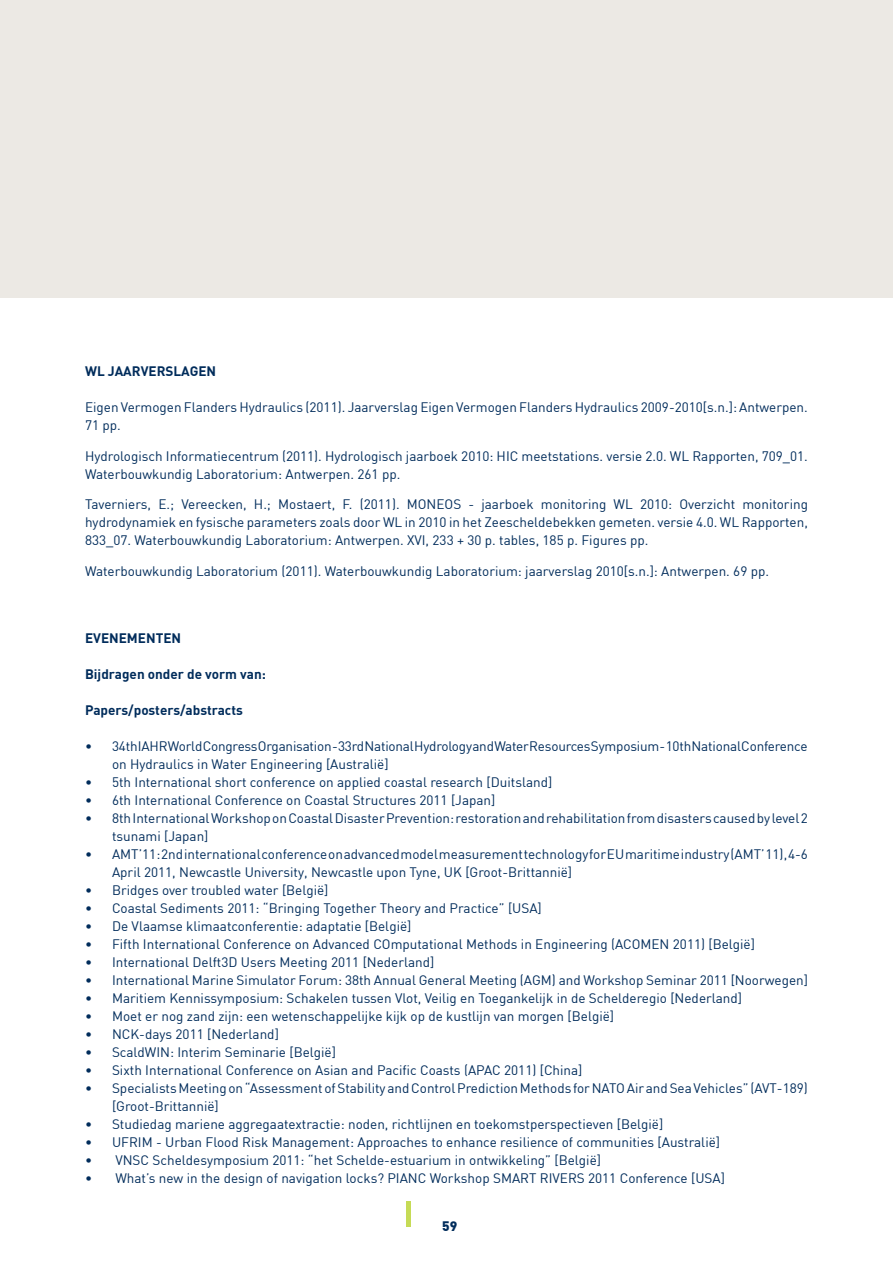
<style>
.page{position:relative;width:893px;height:1263px;background:#fff}
.page>*{position:absolute;margin:0;border:0;box-sizing:border-box;transform-origin:0 0}
.t1{font:13.5px/18px "DIN";color:#002c5b}
.t2{font:700 13.5px "DIN";color:#002c5b}
.t3{font:900 13.5px "DIN";color:#002c5b}
</style>
<div class="page">
<div style="left:0;top:0;width:893px;height:298px;background:#ece9e4"></div>
<svg style="left:406px;top:1201px;width:4px;height:26px"></svg>
<p class="t2" style="left:85px;top:362px;width:133px">WL JAARVERSLAGEN</p>
<p class="t1" style="left:85px;top:398px;width:724px">Eigen Vermogen Flanders Hydraulics (2011). Jaarverslag Eigen Vermogen Flanders Hydraulics 2009-2010[s.n.]: Antwerpen.<br>71 pp.</p>
<p class="t1" style="left:85px;top:446px;width:724px">Hydrologisch Informatiecentrum (2011). Hydrologisch jaarboek 2010: HIC meetstations. versie 2.0. WL Rapporten, 709_01.<br>Waterbouwkundig Laboratorium: Antwerpen. 261 pp.</p>
<p class="t1" style="left:85px;top:495px;width:724px;text-align:justify">Taverniers, E.; Vereecken, H.; Mostaert, F. (2011). MONEOS - jaarboek monitoring WL 2010: Overzicht monitoring hydrodynamiek en fysische parameters zoals door WL in 2010 in het Zeescheldebekken gemeten. versie 4.0. WL Rapporten, 833_07. Waterbouwkundig Laboratorium: Antwerpen. XVI, 233 + 30 p. tables, 185 p. Figures pp.</p>
<p class="t1" style="left:85px;top:562px;width:686px">Waterbouwkundig Laboratorium (2011). Waterbouwkundig Laboratorium: jaarverslag 2010[s.n.]: Antwerpen. 69 pp.</p>
<p class="t2" style="left:85px;top:629px;width:98px">EVENEMENTEN</p>
<p class="t2" style="left:85px;top:665px;width:182px">Bijdragen onder de vorm van:</p>
<p class="t2" style="left:85px;top:701px;width:159px">Papers/posters/abstracts</p>
<p class="t1" style="left:112px;top:737px;width:697px;text-indent:-27px">• 34th IAHR World Congress Organisation - 33rd National Hydrology and Water Resources Symposium - 10th National Conference on Hydraulics in Water Engineering [Australië]</p>
<p class="t1" style="left:85px;top:773px;width:469px">• 5th International short conference on applied coastal research [Duitsland]</p>
<p class="t1" style="left:85px;top:791px;width:412px">• 6th International Conference on Coastal Structures 2011 [Japan]</p>
<p class="t1" style="left:112px;top:809px;width:697px;text-indent:-27px">• 8th International Workshop on Coastal Disaster Prevention: restoration and rehabilitation from disasters caused by level 2 tsunami [Japan]</p>
<p class="t1" style="left:112px;top:845px;width:697px;text-indent:-27px">• AMT’11: 2nd international conference on advanced model measurement technology for EU maritime industry (AMT’ 11), 4-6<br>April 2011, Newcastle University, Newcastle upon Tyne, UK [Groot-Brittannië]</p>
<p class="t1" style="left:85px;top:881px;width:245px">• Bridges over troubled water [België]</p>
<p class="t1" style="left:85px;top:899px;width:458px">• Coastal Sediments 2011: “Bringing Together Theory and Practice” [USA]</p>
<p class="t1" style="left:85px;top:917px;width:328px">• De Vlaamse klimaatconferentie: adaptatie [België]</p>
<p class="t1" style="left:85px;top:935px;width:671px">• Fifth International Conference on Advanced COmputational Methods in Engineering (ACOMEN 2011) [België]</p>
<p class="t1" style="left:85px;top:953px;width:351px">• International Delft3D Users Meeting 2011 [Nederland]</p>
<p class="t1" style="left:85px;top:971px;width:724px">• International Marine Simulator Forum: 38th Annual General Meeting (AGM) and Workshop Seminar 2011 [Noorwegen]</p>
<p class="t1" style="left:85px;top:989px;width:659px">• Maritiem Kennissymposium: Schakelen tussen Vlot, Veilig en Toegankelijk in de Schelderegio [Nederland]</p>
<p class="t1" style="left:85px;top:1007px;width:531px">• Moet er nog zand zijn: een wetenschappelijke kijk op de kustlijn van morgen [België]</p>
<p class="t1" style="left:85px;top:1025px;width:195px">• NCK-days 2011 [Nederland]</p>
<p class="t1" style="left:85px;top:1043px;width:252px">• ScaldWIN: Interim Seminarie [België]</p>
<p class="t1" style="left:85px;top:1061px;width:499px">• Sixth International Conference on Asian and Pacific Coasts (APAC 2011) [China]</p>
<p class="t1" style="left:112px;top:1079px;width:697px;text-indent:-27px">• Specialists Meeting on “Assessment of Stability and Control Prediction Methods for NATO Air and Sea Vehicles” (AVT-189) [Groot-Brittannië]</p>
<p class="t1" style="left:85px;top:1115px;width:580px">• Studiedag mariene aggregaatextractie: noden, richtlijnen en toekomstperspectieven [België]</p>
<p class="t1" style="left:85px;top:1133px;width:637px">• UFRIM - Urban Flood Risk Management: Approaches to enhance resilience of communities [Australië]</p>
<p class="t1" style="left:85px;top:1151px;width:517px">• VNSC Scheldesymposium 2011: “het Schelde-estuarium in ontwikkeling” [België]</p>
<p class="t1" style="left:85px;top:1169px;width:641px">• What’s new in the design of navigation locks? PIANC Workshop SMART RIVERS 2011 Conference [USA]</p>
<p class="t3" style="left:442px;top:1217px;width:17px">59</p>
</div>
